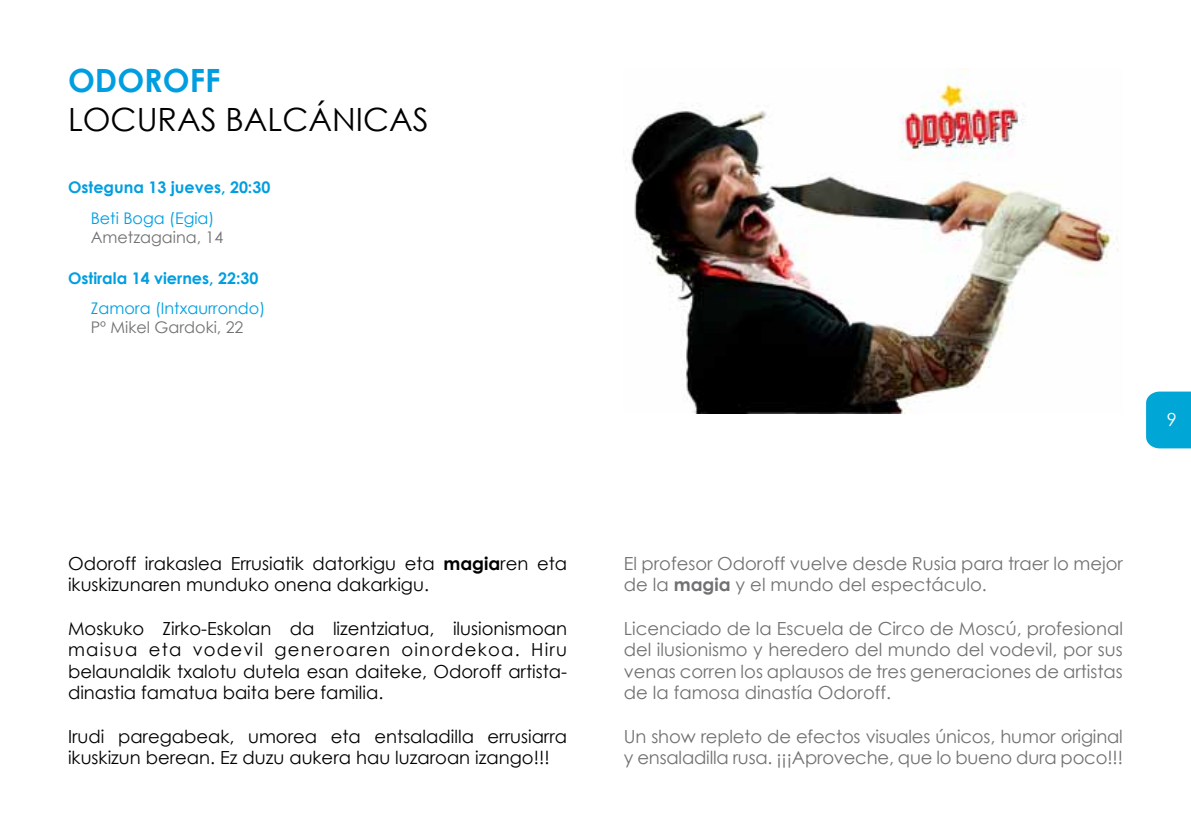
<style>
.page{position:relative;width:1191px;height:840px;background:#fff}
.page>*{position:absolute;margin:0;border:0;box-sizing:border-box;transform-origin:0 0}
.t1{font:32px "Century Gothic";color:#000}
.t2{font:700 32px "Century Gothic";color:#009ee0}
.t3{font:18px/21.6px "Century Gothic";color:#707172}
.t4{font:18px/21.6px "Century Gothic";color:#000}
.t5{font:18px "Century Gothic";color:#fff}
.t6{font:700 16px "Century Gothic";color:#009ee0}
.t7{font:16px "Century Gothic";color:#009ee0}
.t8{font:16px "Century Gothic";color:#707172}
.s1{font-weight:700}
</style>
<div class="page">
<div style="left:1146px;top:391px;width:45px;height:57px;background:#00a6d6"></div>
<img style="left:631px;top:68px;width:488px;height:345px">
<h1 class="t2" style="left:68px;top:56px;width:154px">ODOROFF</h1>
<h1 class="t1" style="left:68px;top:97px;width:362px">LOCURAS BALCÁNICAS</h1>
<p class="t6" style="left:68px;top:175px;width:204px">Osteguna 13 jueves, 20:30</p>
<p class="t7" style="left:91px;top:206px;width:125px">Beti Boga (Egia)</p>
<p class="t8" style="left:91px;top:226px;width:134px">Ametzagaina, 14</p>
<p class="t6" style="left:68px;top:265px;width:192px">Ostirala 14 viernes, 22:30</p>
<p class="t7" style="left:91px;top:297px;width:176px">Zamora (Intxaurrondo)</p>
<p class="t8" style="left:91px;top:316px;width:154px">Pº Mikel Gardoki, 22</p>
<p class="t4" style="left:68px;top:552px;width:500px">Odoroff irakaslea Errusiatik datorkigu eta <span class="s1">magia</span>ren eta ikuskizunaren munduko onena dakarkigu.</p>
<p class="t4" style="left:68px;top:616px;width:500px;text-align:justify">Moskuko Zirko-Eskolan da lizentziatua, ilusionismoan maisua eta vodevil generoaren oinordekoa. Hiru belaunaldik txalotu dutela esan daiteke, Odoroff artista&shy;dinastia famatua baita bere familia.</p>
<p class="t4" style="left:68px;top:724px;width:500px">Irudi paregabeak, umorea eta entsaladilla errusiarra ikuskizun berean. Ez duzu aukera hau luzaroan izango!!!</p>
<p class="t5" style="left:1166px;top:407px;width:11px">9</p>
<p class="t3" style="left:624px;top:552px;width:500px">El profesor Odoroff vuelve desde Rusia para traer lo mejor de la <span class="s1">magia</span> y el mundo del espectáculo.</p>
<p class="t3" style="left:624px;top:616px;width:500px;text-align:justify">Licenciado de la Escuela de Circo de Moscú, profesional del ilusionismo y heredero del mundo del vodevil, por sus venas corren los aplausos de tres generaciones de artistas de la famosa dinastía Odoroff.</p>
<p class="t3" style="left:624px;top:724px;width:500px">Un show repleto de efectos visuales únicos, humor original y ensaladilla rusa. ¡¡¡Aproveche, que lo bueno dura poco!!!</p>
</div>
